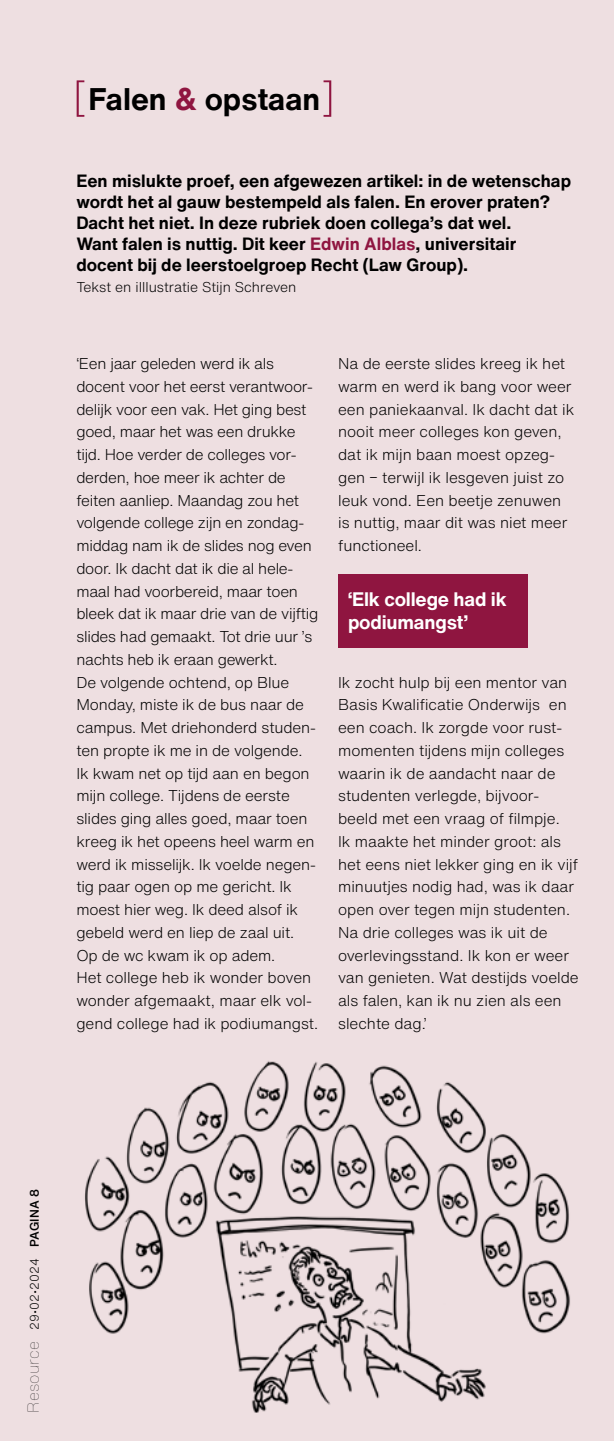
<style>
.page{position:relative;width:614px;height:1441px;background:#eedfe1}
.page>*{position:absolute;margin:0;border:0;box-sizing:border-box;transform-origin:0 0}
.t1{font:700 30.8px "Helvetica Now Text";color:#000}
.NW_Streamer_HNT_11pt_diap{font:700 19.25px/22.8px "Helvetica Now Text";letter-spacing:-.01em;color:#fff}
.Intro_HNT_bold_12pt{font:700 17.5px/21px "Helvetica Now Text";color:#000}
.Plat_Tiempos{font:300 15.4px/22.8px "Helvetica Now Text";letter-spacing:-.01em;color:#000}
.Intro_HNT_bold_12pt-2{font:300 14px "Helvetica Now Text";color:#000}
.t2{font:300 12.25px "Helvetica Now Text";letter-spacing:.01em;color:#000}
.s1{color:#8f1540}
.s2{font-weight:100;font-size:15.75px}
.s3{font-weight:500}
</style>
<div class="page">
<img style="left:85px;top:1061px;width:485px;height:352px">
<div style="left:338px;top:574px;width:189px;height:74px;background:#8f1540"></div>
<svg style="left:77px;top:80px;width:7px;height:37px"></svg>
<svg style="left:323px;top:80px;width:8px;height:37px"></svg>
<p class="t1" style="left:89px;top:76px;width:233px">Falen <span class="s1">&amp;</span> opstaan</p>
<p class="Intro_HNT_bold_12pt" style="left:76px;top:170px;width:496px">Een mislukte proef, een afgewezen artikel: in de wetenschap wordt het al gauw bestempeld als falen. En erover praten?<br>Dacht het niet. In deze rubriek doen collega’s dat wel.<br>Want falen is nuttig. Dit keer <span class="s1">Edwin Alblas</span>, universitair docent bij de leerstoelgroep Recht (Law Group).</p>
<p class="Intro_HNT_bold_12pt-2" style="left:76px;top:277px;width:221px">Tekst en iIllustratie Stijn Schreven</p>
<p class="Plat_Tiempos" style="left:76px;top:352px;width:243px">‘Een jaar geleden werd ik als docent voor het eerst verantwoor&shy;delijk voor een vak. Het ging best goed, maar het was een drukke tijd. Hoe verder de colleges vor&shy;derden, hoe meer ik achter de feiten aanliep. Maandag zou het volgende college zijn en zondag&shy;middag nam ik de slides nog even door. Ik dacht dat ik die al hele&shy;maal had voorbereid, maar toen bleek dat ik maar drie van de vijftig slides had gemaakt. Tot drie uur ’s nachts heb ik eraan gewerkt.</p>
<p class="Plat_Tiempos" style="left:76px;top:670px;width:241px">De volgende ochtend, op Blue<br>Monday, miste ik de bus naar de campus. Met driehonderd studen&shy;ten propte ik me in de volgende.<br>Ik kwam net op tijd aan en begon mijn college. Tijdens de eerste slides ging alles goed, maar toen kreeg ik het opeens heel warm en werd ik misselijk. Ik voelde negen&shy;tig paar ogen op me gericht. Ik moest hier weg. Ik deed alsof ik gebeld werd en liep de zaal uit.<br>Op de wc kwam ik op adem.</p>
<p class="Plat_Tiempos" style="left:76px;top:966px;width:243px">Het college heb ik wonder boven wonder afgemaakt, maar elk vol&shy;gend college had ik podiumangst.</p>
<p class="Plat_Tiempos" style="left:338px;top:352px;width:238px">Na de eerste slides kreeg ik het warm en werd ik bang voor weer een paniekaanval. Ik dacht dat ik nooit meer colleges kon geven, dat ik mijn baan moest opzeg&shy;gen – terwijl ik lesgeven juist zo leuk vond. Een beetje zenuwen is nuttig, maar dit was niet meer functioneel.</p>
<p class="NW_Streamer_HNT_11pt_diap" style="left:348px;top:587px;width:160px">‘Elk college had ik podiumangst’</p>
<p class="Plat_Tiempos" style="left:338px;top:670px;width:242px">Ik zocht hulp bij een mentor van<br>Basis Kwalificatie Onderwijs en een coach. Ik zorgde voor rust&shy;momenten tijdens mijn colleges waarin ik de aandacht naar de studenten verlegde, bijvoor&shy;beeld met een vraag of filmpje.<br>Ik maakte het minder groot: als het eens niet lekker ging en ik vijf minuutjes nodig had, was ik daar open over tegen mijn studenten.<br>Na drie colleges was ik uit de overlevingsstand. Ik kon er weer van genieten. Wat destijds voelde als falen, kan ik nu zien als een slechte dag.’</p>
<p class="t2" style="left:25px;top:1413px;width:226px;rotate:-90deg"><span class="s2">Resource</span> 29•02•2024 <span class="s3">PAGINA 8</span></p>
</div>
